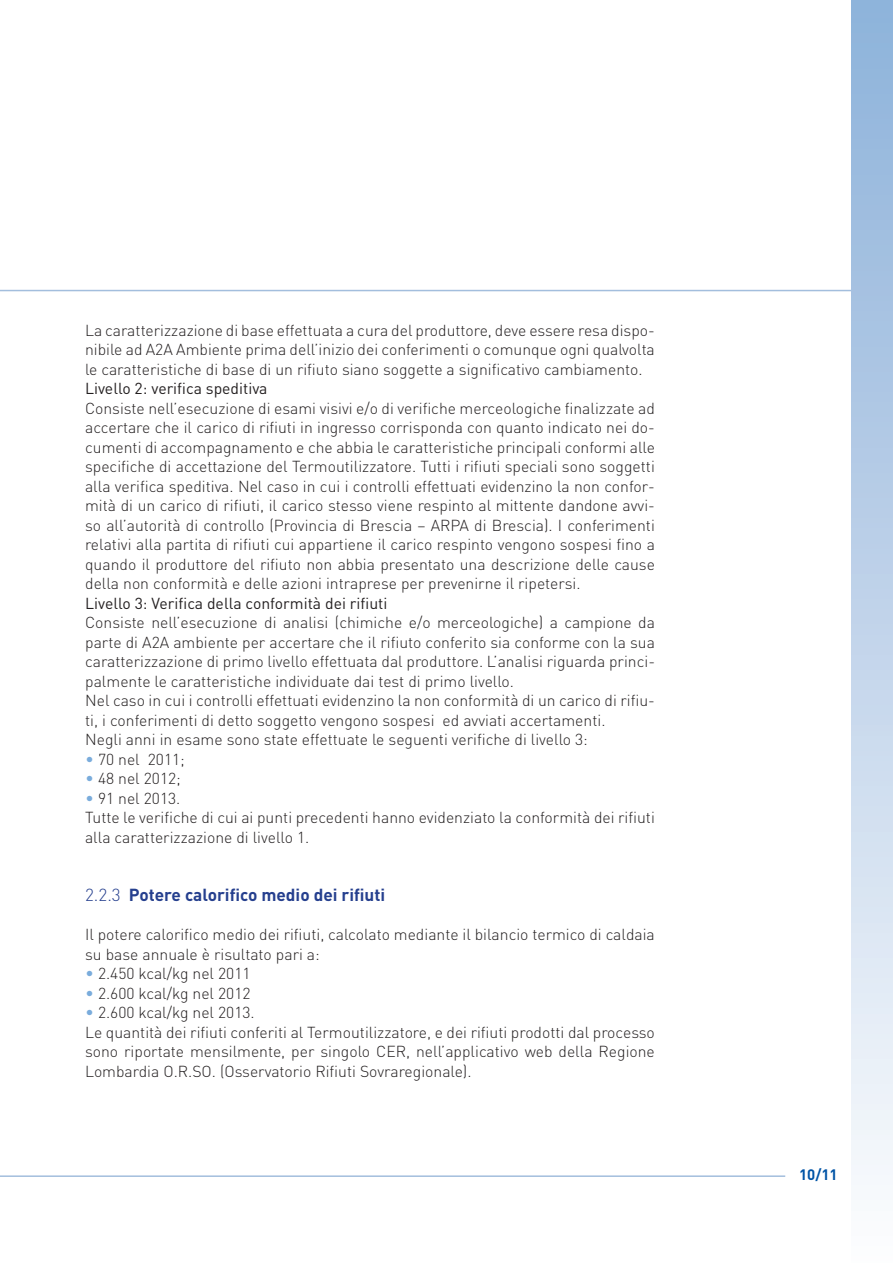
<style>
.page{position:relative;width:893px;height:1263px;background:#fff}
.page>*{position:absolute;margin:0;border:0;box-sizing:border-box;transform-origin:0 0}
.t1{font:700 17.25px "DIN";color:#253f8e}
.t2{font:300 15.75px/19.5px "DIN";color:#231f20}
.t3{font:15.75px "DIN";color:#231f20}
.t4{font:700 15px "DIN";color:#0154a6}
.s1{font-size:16.5px;color:#7aacdc}
.s2{font-weight:300}
</style>
<div class="page">
<hr style="left:0;top:290px;width:893px;height:1px;background:#a3bedd">
<div style="left:852px;top:0;width:41px;height:1263px;background:linear-gradient(to bottom,#8cb0d9,#fbfbfd)"></div>
<hr style="left:0;top:1175px;width:785px;height:2px;background:#a3bedd">
<p class="t2" style="left:85px;top:320px;width:571px;text-align:justify">La caratterizzazione di base effettuata a cura del produttore, deve essere resa dispo&shy;nibile ad A2A Ambiente prima dell’inizio dei conferimenti o comunque ogni qualvolta le caratteristiche di base di un rifiuto siano soggette a significativo cambiamento.</p>
<p class="t3" style="left:85px;top:379px;width:184px">Livello 2: verifica speditiva</p>
<p class="t2" style="left:85px;top:398px;width:571px;text-align:justify">Consiste nell’esecuzione di esami visivi e/o di verifiche merceologiche finalizzate ad accertare che il carico di rifiuti in ingresso corrisponda con quanto indicato nei do&shy;cumenti di accompagnamento e che abbia le caratteristiche principali conformi alle specifiche di accettazione del Termoutilizzatore. Tutti i rifiuti speciali sono soggetti alla verifica speditiva. Nel caso in cui i controlli effettuati evidenzino la non confor&shy;mità di un carico di rifiuti, il carico stesso viene respinto al mittente dandone avvi&shy;so all’autorità di controllo (Provincia di Brescia – ARPA di Brescia). I conferimenti relativi alla partita di rifiuti cui appartiene il carico respinto vengono sospesi fino a quando il produttore del rifiuto non abbia presentato una descrizione delle cause della non conformità e delle azioni intraprese per prevenirne il ripetersi.</p>
<p class="t3" style="left:85px;top:593px;width:304px">Livello 3: Verifica della conformità dei rifiuti</p>
<p class="t2" style="left:85px;top:613px;width:571px">Consiste nell’esecuzione di analisi (chimiche e/o merceologiche) a campione da parte di A2A ambiente per accertare che il rifiuto conferito sia conforme con la sua caratterizzazione di primo livello effettuata dal produttore. L’analisi riguarda princi&shy;palmente le caratteristiche individuate dai test di primo livello.<br>Nel caso in cui i controlli effettuati evidenzino la non conformità di un carico di rifiu&shy;ti, i conferimenti di detto soggetto vengono sospesi ed avviati accertamenti.<br>Negli anni in esame sono state effettuate le seguenti verifiche di livello 3:</p>
<p class="t2" style="left:85px;top:749px;width:101px"><span class="s1">•</span> 70 nel 2011;</p>
<p class="t2" style="left:85px;top:769px;width:97px"><span class="s1">•</span> 48 nel 2012;</p>
<p class="t2" style="left:85px;top:788px;width:571px"><span class="s1">•</span> 91 nel 2013.<br>Tutte le verifiche di cui ai punti precedenti hanno evidenziato la conformità dei rifiuti alla caratterizzazione di livello 1.</p>
<p class="t1" style="left:85px;top:884px;width:302px"><span class="s2">2.2.3</span> Potere calorifico medio dei rifiuti</p>
<p class="t2" style="left:85px;top:925px;width:571px">Il potere calorifico medio dei rifiuti, calcolato mediante il bilancio termico di caldaia su base annuale è risultato pari a:</p>
<p class="t2" style="left:85px;top:964px;width:167px"><span class="s1">•</span> 2.450 kcal/kg nel 2011</p>
<p class="t2" style="left:85px;top:983px;width:167px"><span class="s1">•</span> 2.600 kcal/kg nel 2012</p>
<p class="t2" style="left:85px;top:1003px;width:571px"><span class="s1">•</span> 2.600 kcal/kg nel 2013.<br>Le quantità dei rifiuti conferiti al Termoutilizzatore, e dei rifiuti prodotti dal processo sono riportate mensilmente, per singolo CER, nell’applicativo web della Regione Lombardia O.R.SO. (Osservatorio Rifiuti Sovraregionale).</p>
<p class="t4" style="left:799px;top:1165px;width:40px">10/11</p>
</div>
